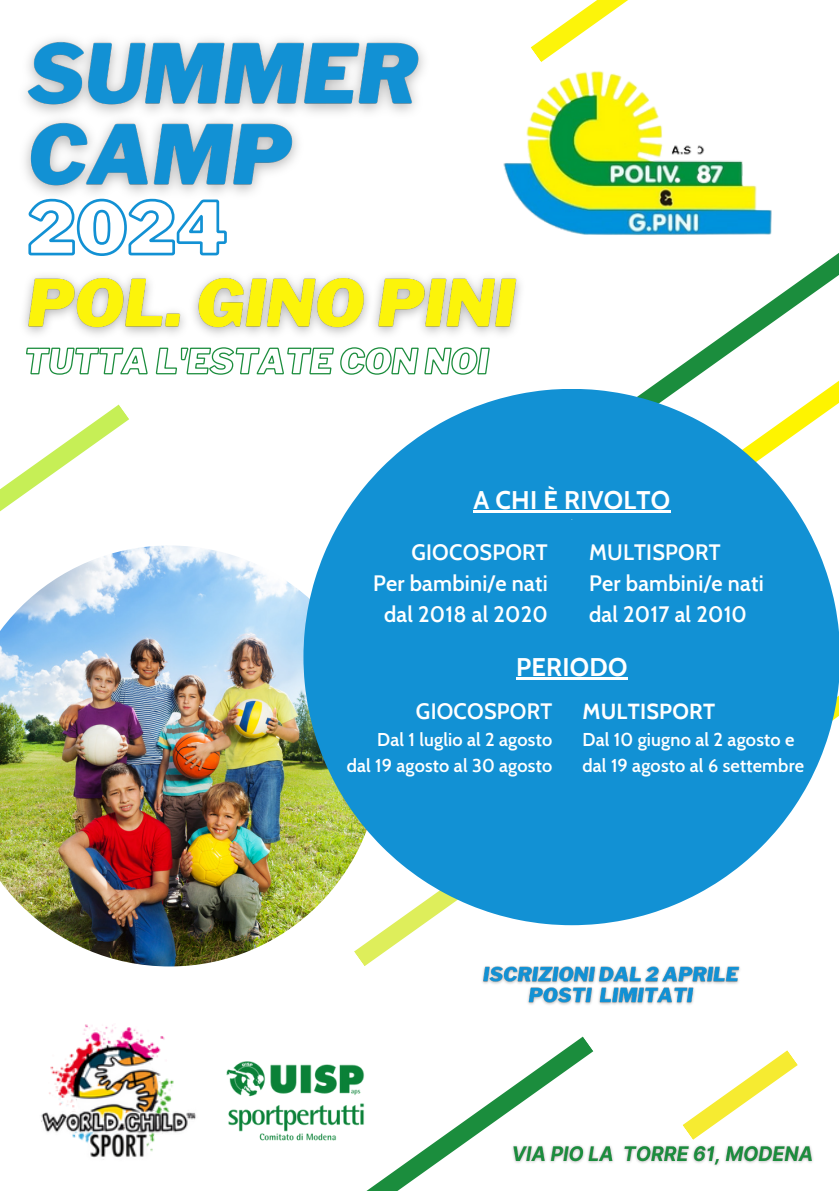
<style>
.page{position:relative;width:839px;height:1191px;background:#fff}
.page>*{position:absolute;margin:0;border:0;box-sizing:border-box;transform-origin:0 0}
.t1{font:700 25.4px "Cabin";letter-spacing:.01em;color:#fff}
.t2{font:600 21.8px/30.8px "Cabin";letter-spacing:.01em;color:#fff;text-align:right}
.t3{font:700 21.8px "Cabin";letter-spacing:.01em;color:#fff}
.t4{font:600 18.2px/25.4px "Cabin";letter-spacing:.01em;color:#fff}
</style>
<div class="page">
<svg style="left:648px;top:253px;width:190px;height:136px"></svg>
<svg style="left:735px;top:380px;width:103px;height:9px"></svg>
<svg style="left:366px;top:1036px;width:227px;height:155px"></svg>
<svg style="left:0;top:404px;width:129px;height:108px"></svg>
<svg style="left:380px;top:925px;width:42px;height:30px"></svg>
<img style="left:25px;top:39px;width:399px;height:155px">
<svg style="left:530px;top:0;width:98px;height:62px"></svg>
<img style="left:41px;top:1024px;width:155px;height:136px">
<img style="left:503px;top:71px;width:269px;height:164px">
<svg style="left:683px;top:1050px;width:114px;height:90px"></svg>
<svg style="left:28px;top:198px;width:199px;height:58px"></svg>
<img style="left:24px;top:275px;width:497px;height:59px">
<svg style="left:25px;top:331px;width:465px;height:44px"></svg>
<img style="left:506px;top:1140px;width:307px;height:31px">
<img style="left:482px;top:966px;width:258px;height:39px">
<img style="left:0;top:545px;width:380px;height:421px">
<img style="left:226px;top:1061px;width:153px;height:86px">
<svg style="left:303px;top:389px;width:535px;height:536px;fill:#1291d4"></svg>
<hr style="left:473px;top:510px;width:197px;height:3px;background:#fff">
<hr style="left:516px;top:677px;width:111px;height:3px;background:#fff">
<h6 class="t1" style="left:473px;top:485px;width:198px">A CHI È RIVOLTO</h6>
<h5 class="t2" style="left:373px;top:537px;width:176px">GIOCOSPORT<br>Per bambini/e nati dal 2018 al 2020</h5>
<h5 class="t2" style="left:589px;top:537px;width:176px;text-align:left">MULTISPORT<br>Per bambini/e nati dal 2017 al 2010</h5>
<p class="t1" style="left:516px;top:652px;width:113px">PERIODO</p>
<p class="t3" style="left:582px;top:698px;width:134px">MULTISPORT</p>
<p class="t4" style="left:582px;top:727px;width:223px">Dal 10 giugno al 2 agosto e dal 19 agosto al 6 settembre</p>
<p class="t2" style="left:416px;top:696px;width:138px">GIOCOSPORT</p>
<h6 class="t4" style="left:377px;top:727px;width:177px">Dal 1 luglio al 2 agosto</h6>
<p class="t4" style="left:346px;top:753px;width:207px">dal 19 agosto al 30 agosto</p>
</div>
